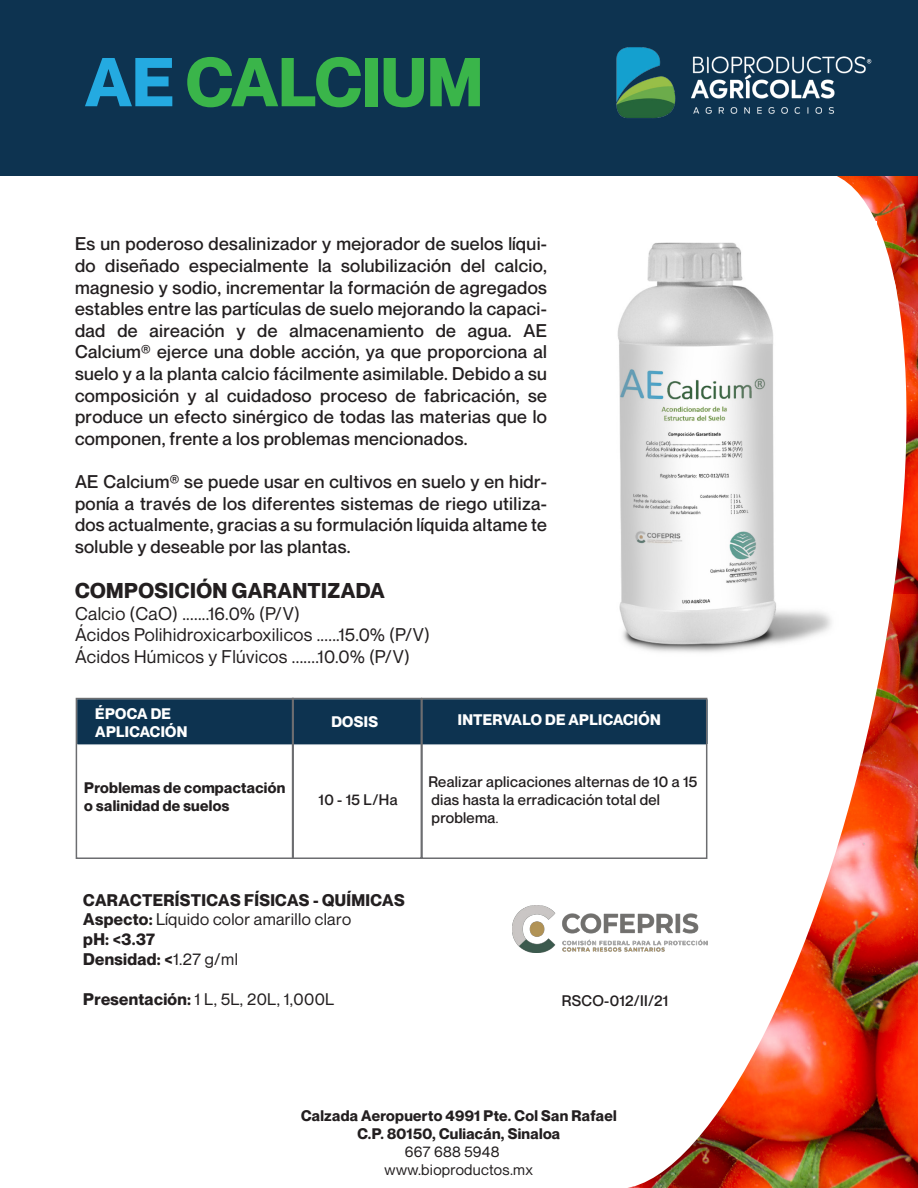
<style>
.page{position:relative;width:918px;height:1188px;background:#fff}
.page>*{position:absolute;margin:0;border:0;box-sizing:border-box;transform-origin:0 0}
.t1{font:700 67.5px "Neue Montreal";color:#3ab54a}
.t2{font:700 21px "Neue Montreal";letter-spacing:.02em;color:#231f20}
.t3{font:500 18px/21.6px "Neue Montreal";letter-spacing:.02em;color:#231f20;text-align:justify}
.t4{font:18px/21.6px "Neue Montreal";letter-spacing:.02em;color:#231f20}
.t5{font:700 16.5px/19.8px "Neue Montreal";letter-spacing:.02em;color:#231f20}
.t6{font:16.5px "Neue Montreal";letter-spacing:.02em;color:#231f20}
.t7{font:700 15px/18px "Neue Montreal";letter-spacing:.02em;color:#231f20;text-align:center}
.t8{font:500 15px/18px "Neue Montreal";letter-spacing:.02em;color:#231f20}
.t9{font:700 15px/18px "Neue Montreal";letter-spacing:.02em;color:#fff}
.t10{font:15px/18px "Neue Montreal";letter-spacing:.02em;color:#231f20}
.s1{color:#24aae1}
.s2{font-size:12px}
.s3{font-weight:400}
.s4{font-weight:700}
</style>
<div class="page">
<svg style="left:500px;top:175px;width:418px;height:1013px"></svg>
<div style="left:0;top:0;width:918px;height:175px;background:#0d3350"></div>
<div style="left:0;top:792px;width:623px;height:396px;background:#fff"></div>
<div style="left:0;top:560px;width:666px;height:395px;background:#fff"></div>
<img style="left:505px;top:311px;width:413px;height:418px">
<img style="left:684px;top:56px;width:234px;height:157px">
<img style="left:512px;top:906px;width:196px;height:46px">
<img style="left:616px;top:47px;width:60px;height:71px">
<div style="left:76px;top:698px;width:633px;height:48px;background:#0d3350;border:2px solid #fff"></div>
<div style="left:292px;top:698px;width:130px;height:161px;border:2px solid #6c6d70"></div>
<div style="left:76px;top:698px;width:218px;height:161px;border:2px solid #6c6d70"></div>
<div style="left:421px;top:698px;width:286px;height:161px;border:2px solid #6c6d70"></div>
<img style="left:603px;top:221px;width:273px;height:450px">
<h1 class="t1" style="left:85px;top:41px;width:400px"><span class="s1">AE</span> CALCIUM</h1>
<p class="t3" style="left:75px;top:233px;width:474px">Es un poderoso desalinizador y mejorador de suelos líqui&shy;do diseñado especialmente la solubilización del calcio, magnesio y sodio, incrementar la formación de agregados estables entre las partículas de suelo mejorando la capaci&shy;dad de aireación y de almacenamiento de agua. AE Calcium® ejerce una doble acción, ya que proporciona al suelo y a la planta calcio fácilmente asimilable. Debido a su composición y al cuidadoso proceso de fabricación, se produce un efecto sinérgico de todas las materias que lo componen, frente a los problemas mencionados.</p>
<p class="t3" style="left:75px;top:471px;width:474px">AE Calcium® se puede usar en cultivos en suelo y en hidr&shy;ponía a través de los diferentes sistemas de riego utiliza&shy;dos actualmente, gracias a su formulación líquida altame te soluble y deseable por las plantas.</p>
<p class="t2" style="left:75px;top:578px;width:311px">COMPOSICIÓN GARANTIZADA</p>
<p class="t4" style="left:75px;top:603px;width:357px">Calcio (CaO) .......16.0% (P/V)<br>Ácidos Polihidroxicarboxilicos ......15.0% (P/V)<br>Ácidos Húmicos y Flúvicos .......10.0% (P/V)</p>
<p class="t9" style="left:95px;top:705px;width:94px">ÉPOCA DE<br>APLICACIÓN</p>
<p class="t9" style="left:331px;top:712px;width:48px">DOSIS</p>
<p class="t9" style="left:458px;top:711px;width:204px">INTERVALO DE APLICACIÓN</p>
<p class="t8" style="left:428px;top:772px;width:271px">Realizar aplicaciones alternas de 10 a 15 dias hasta la erradicación total del problema<span class="s2">.</span></p>
<p class="t7" style="left:84px;top:779px;width:202px;text-align:left">Problemas de compactación o salinidad de suelos</p>
<p class="t8" style="left:319px;top:791px;width:80px">10 - 15 L/Ha</p>
<p class="t5" style="left:83px;top:890px;width:323px">CARACTERÍSTICAS FÍSICAS - QUÍMICAS<br>Aspecto: <span class="s3">Líquido color amarillo claro<br></span>pH: &lt;3.37<br>Densidad: &lt;<span class="s3">1.27 g/ml</span></p>
<p class="t6" style="left:83px;top:989px;width:253px"><span class="s4">Presentación:</span> 1 L, 5L, 20L, 1,000L</p>
<p class="t8" style="left:562px;top:992px;width:108px">RSCO-012/II/21</p>
<p class="t7" style="left:301px;top:1106px;width:317px">Calzada Aeropuerto 4991 Pte. Col San Rafael<br>C.P. 80150, Culiacán, Sinaloa</p>
<p class="t10" style="left:385px;top:1142px;width:150px;text-indent:20px">667 688 5948 www.bioproductos.mx</p>
</div>
